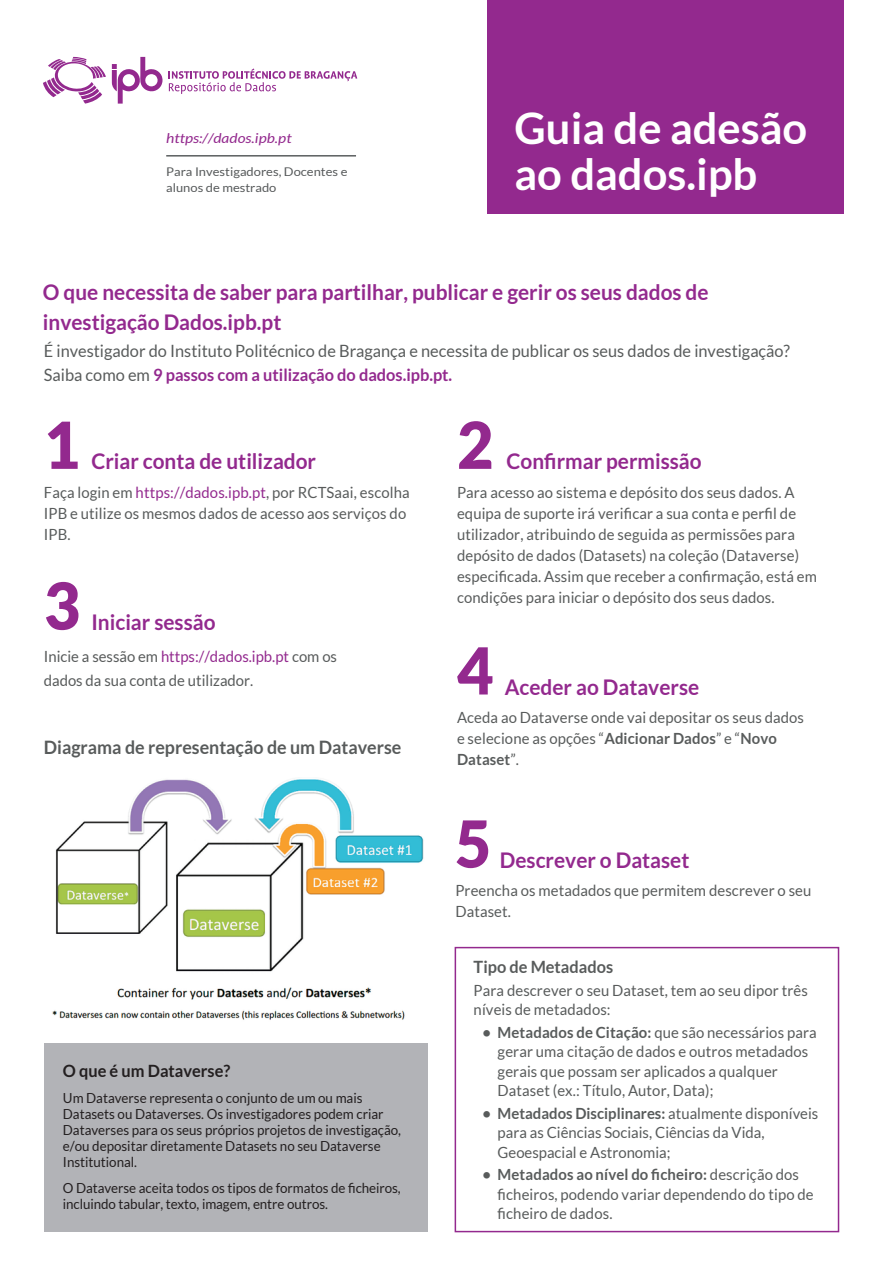
<style>
.page{position:relative;width:893px;height:1263px;background:#fff}
.page>*{position:absolute;margin:0;border:0;box-sizing:border-box;transform-origin:0 0}
.t1{font:900 64.8px "Lato";color:#93298e}
.t2{font:700 43.5px/46.5px "Lato";color:#fff}
.t3{font:700 21.6px/30px "Lato";color:#93298e;scale:.96 1}
.t4{font:700 18.45px "Lato";color:#585b5b;scale:.96 1}
.t5{font:16.95px/24px "Lato";color:#585b5b;scale:.96 1}
.t6{font:700 16.95px "Lato";color:#231f20;scale:.96 1}
.t7{font:700 16.95px "Lato";color:#585b5b;scale:.96 1}
.t8{font:15.45px/21px "Lato";letter-spacing:.01em;color:#585b5b;scale:.96 1}
.t9{font:13.95px/16.2px "Lato";color:#231f20;scale:.96 1}
.t10{font:italic 13.5px "Lato";color:#93298e;scale:1.15 1}
.t11{font:12px/16.5px "Lato";color:#575a5b;scale:1.08 1}
.s1{font-weight:700;color:#93298e}
.s2{color:#93298e}
.s3{font-weight:700}
</style>
<div class="page">
<div style="left:487px;top:0;width:357px;height:214px;background:#93298e"></div>
<hr style="left:166px;top:155px;width:190px;height:2px;background:#5a5e5f">
<svg style="left:43px;top:57px;width:63px;height:47px"></svg>
<svg style="left:112px;top:57px;width:51px;height:47px"></svg>
<svg style="left:169px;top:68px;width:188px;height:26px"></svg>
<img style="left:52px;top:779px;width:372px;height:241px">
<div style="left:45px;top:1043px;width:383px;height:188px;background:#b2b3b7"></div>
<div style="left:455px;top:947px;width:384px;height:285px;border:2px solid #93298e"></div>
<p class="t10" style="left:166px;top:131px;width:111px">https://dados.ipb.pt</p>
<p class="t11" style="left:166px;top:163px;width:169px">Para Investigadores, Docentes e alunos de mestrado</p>
<h2 class="t2" style="left:514px;top:104px;width:294px">Guia de adesão ao dados.ipb</h2>
<h3 class="t3" style="left:43px;top:277px;width:695px">O que necessita de saber para partilhar, publicar e gerir os seus dados de investigação Dados.ipb.pt</h3>
<p class="t5" style="left:44px;top:338px;width:779px">É investigador do Instituto Politécnico de Bragança e necessita de publicar os seus dados de investigação?<br>Saiba como em <span class="s1">9 passos com a utilização do dados.ipb.pt.</span></p>
<h1 class="t1" style="left:44px;top:407px;width:38px">1</h1>
<h1 class="t1" style="left:457px;top:407px;width:38px">2</h1>
<h3 class="t3" style="left:507px;top:446px;width:205px">Confirmar permissão</h3>
<h3 class="t3" style="left:91px;top:446px;width:236px">Criar conta de utilizador</h3>
<p class="t8" style="left:44px;top:481px;width:383px">Faça login em <span class="s2">https://dados.ipb.pt</span>, por RCTSaai, escolha<br>IPB e utilize os mesmos dados de acesso aos serviços do<br>IPB.</p>
<p class="t8" style="left:457px;top:481px;width:376px">Para acesso ao sistema e depósito dos seus dados. A equipa de suporte irá verificar a sua conta e perfil de utilizador, atribuindo de seguida as permissões para depósito de dados (Datasets) na coleção (Dataverse) especificada. Assim que receber a confirmação, está em condições para iniciar o depósito dos seus dados.</p>
<h1 class="t1" style="left:44px;top:568px;width:38px">3</h1>
<h3 class="t3" style="left:91px;top:606px;width:131px">Iniciar sessão</h3>
<p class="t8" style="left:44px;top:645px;width:307px;line-height:24px">Inicie a sessão em <span class="s2">https://dados.ipb.pt</span> com os dados da sua conta de utilizador.</p>
<p class="t4" style="left:44px;top:736px;width:374px">Diagrama de representação de um Dataverse</p>
<p class="t6" style="left:63px;top:1061px;width:176px">O que é um Dataverse?</p>
<p class="t9" style="left:63px;top:1089px;width:354px">Um Dataverse representa o conjunto de um ou mais Datasets ou Dataverses. Os investigadores podem criar Dataverses para os seus próprios projetos de investigação, e/ou depositar diretamente Datasets no seu Dataverse Institutional.</p>
<p class="t9" style="left:63px;top:1179px;width:353px">O Dataverse aceita todos os tipos de formatos de ficheiros, incluindo tabular, texto, imagem, entre outros.</p>
<h1 class="t1" style="left:457px;top:633px;width:38px">4</h1>
<p class="t8" style="left:457px;top:707px;width:363px">Aceda ao Dataverse onde vai depositar os seus dados e selecione as opções “<span class="s3">Adicionar Dados</span>” e “<span class="s3">Novo<br>Dataset</span>”.</p>
<h3 class="t3" style="left:505px;top:671px;width:204px">Aceder ao Dataverse</h3>
<h1 class="t1" style="left:455px;top:806px;width:38px">5</h1>
<h3 class="t3" style="left:500px;top:844px;width:199px">Descrever o Dataset</h3>
<p class="t8" style="left:455px;top:880px;width:372px">Preencha os metadados que permitem descrever o seu<br>Dataset.</p>
<p class="t7" style="left:474px;top:957px;width:147px">Tipo de Metadados</p>
<p class="t8" style="left:474px;top:980px;width:350px;line-height:19.5px">Para descrever o seu Dataset, tem ao seu dipor três níveis de metadados:</p>
<p class="t8" style="left:498px;top:1022px;width:334px;line-height:19.5px;text-indent:-15px"><span class="s3">• Metadados de Citação:</span> que são necessários para gerar uma citação de dados e outros metadados gerais que possam ser aplicados a qualquer Dataset (ex.: Título, Autor, Data);</p>
<p class="t8" style="left:498px;top:1103px;width:336px;line-height:19.5px;text-indent:-15px"><span class="s3">• Metadados Disciplinares:</span> atualmente disponíveis para as Ciências Sociais, Ciências da Vida,<br>Geoespacial e Astronomia;</p>
<p class="t8" style="left:498px;top:1165px;width:331px;line-height:19.5px;text-indent:-15px"><span class="s3">• Metadados ao nível do ficheiro:</span> descrição dos ficheiros, podendo variar dependendo do tipo de ficheiro de dados.</p>
</div>
